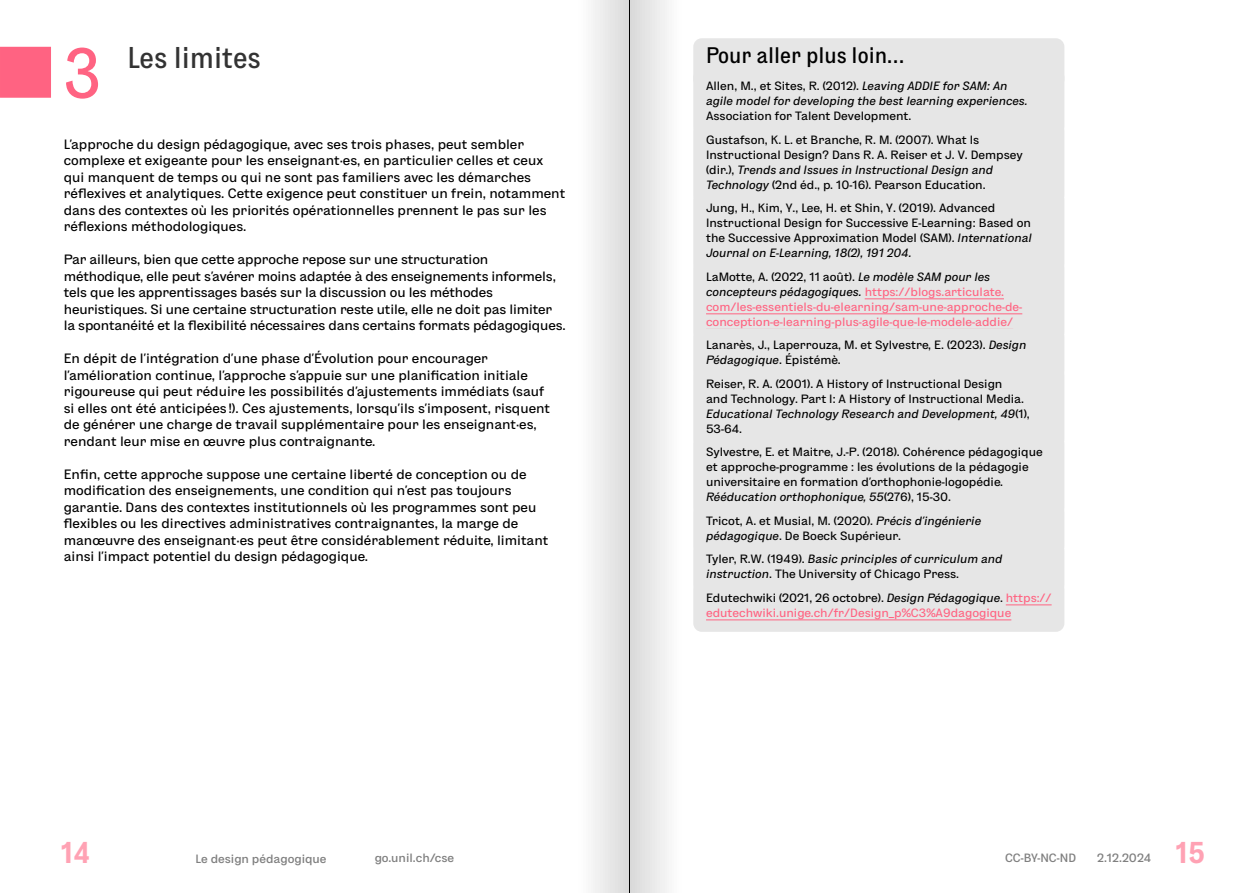
<style>
.page{position:relative;width:1259px;height:893px;background:#fff}
.page>*{position:absolute;margin:0;border:0;box-sizing:border-box;transform-origin:0 0}
.t1{font:condensed 70.5px "ES Formal";color:#ff6382}
.t2{font:condensed 30px "ES Formal";color:#333}
.t3{font:700 condensed 30px "ES Formal";color:#ffa2b4}
.t4{font:condensed 22.5px "ES Formal";color:#000}
.t5{font:13.5px/16.5px "ES Formal Standard";color:#000}
.t6{font:12px/15px "ES Formal Standard";color:#000}
.t7{font:12px/15px "ES Formal Standard";color:#ff6482}
.t8{font:italic 12px/15px "ES Formal Standard";color:#000}
.t9{font:500 12px "ES Formal Standard";color:#808080}
.s1{font-style:normal}
.s2{font-style:italic}
.s3{color:#000}
.s4{font-style:italic;color:#000}
</style>
<div class="page">
<svg style="left:630px;top:0;width:435px;height:892px"></svg>
<hr style="left:629px;top:0;width:1px;height:893px;background:#000">
<div style="left:693px;top:38px;width:371px;height:50px;background:#e6e6e6;border-radius:9px"></div>
<div style="left:693px;top:69px;width:371px;height:66px;background:#e6e6e6;border-radius:9px"></div>
<div style="left:693px;top:123px;width:371px;height:81px;background:#e6e6e6;border-radius:9px"></div>
<div style="left:693px;top:191px;width:371px;height:81px;background:#e6e6e6;border-radius:9px"></div>
<div style="left:693px;top:260px;width:371px;height:81px;background:#e6e6e6;border-radius:9px"></div>
<hr style="left:864px;top:298px;width:140px;height:1px;background:#ff6482">
<hr style="left:706px;top:313px;width:316px;height:1px;background:#ff6482">
<div style="left:693px;top:328px;width:371px;height:51px;background:#e6e6e6;border-radius:9px"></div>
<div style="left:693px;top:367px;width:371px;height:81px;background:#e6e6e6;border-radius:9px"></div>
<div style="left:693px;top:435px;width:371px;height:81px;background:#e6e6e6;border-radius:9px"></div>
<div style="left:693px;top:504px;width:371px;height:51px;background:#e6e6e6;border-radius:9px"></div>
<div style="left:693px;top:542px;width:371px;height:51px;background:#e6e6e6;border-radius:9px"></div>
<div style="left:693px;top:581px;width:371px;height:51px;background:#e6e6e6;border-radius:9px"></div>
<hr style="left:1005px;top:604px;width:46px;height:1px;background:#ff6482">
<hr style="left:706px;top:619px;width:305px;height:1px;background:#ff6482">
<div style="left:0;top:47px;width:51px;height:51px;background:#ff6382"></div>
<h1 class="t1" style="left:64px;top:19px;width:38px">3</h1>
<h2 class="t2" style="left:128px;top:34px;width:135px">Les limites</h2>
<p class="t5" style="left:64px;top:135px;width:503px">L’approche du design pédagogique, avec ses trois phases, peut sembler complexe et exigeante pour les enseignant·es, en particulier celles et ceux qui manquent de temps ou qui ne sont pas familiers avec les démarches réflexives et analytiques. Cette exigence peut constituer un frein, notamment dans des contextes où les priorités opérationnelles prennent le pas sur les réflexions méthodologiques.</p>
<p class="t5" style="left:64px;top:251px;width:503px">Par ailleurs, bien que cette approche repose sur une structuration méthodique, elle peut s’avérer moins adaptée à des enseignements informels, tels que les apprentissages basés sur la discussion ou les méthodes heuristiques. Si une certaine structuration reste utile, elle ne doit pas limiter la spontanéité et la flexibilité nécessaires dans certains formats pédagogiques.</p>
<p class="t5" style="left:64px;top:350px;width:488px">En dépit de l’intégration d’une phase d’Évolution pour encourager l’amélioration continue, l’approche s’appuie sur une planification initiale rigoureuse qui peut réduire les possibilités d’ajustements immédiats (sauf si elles ont été anticipées !). Ces ajustements, lorsqu’ils s’imposent, risquent de générer une charge de travail supplémentaire pour les enseignant·es, rendant leur mise en œuvre plus contraignante.</p>
<p class="t5" style="left:64px;top:465px;width:486px">Enfin, cette approche suppose une certaine liberté de conception ou de modification des enseignements, une condition qui n’est pas toujours garantie. Dans des contextes institutionnels où les programmes sont peu flexibles ou les directives administratives contraignantes, la marge de manœuvre des enseignant·es peut être considérablement réduite, limitant ainsi l’impact potentiel du design pédagogique.</p>
<h3 class="t4" style="left:706px;top:38px;width:200px">Pour aller plus loin…</h3>
<p class="t8" style="left:706px;top:78px;width:323px"><span class="s1">Allen, M., et Sites, R. (2012).</span> Leaving ADDIE for SAM: An agile model for developing the best learning experiences.</p>
<p class="t6" style="left:706px;top:104px;width:275px;line-height:23.5px">Association for Talent Development.<br>Gustafson, K. L. et Branche, R. M. (2007). What Is</p>
<p class="t6" style="left:706px;top:146px;width:318px">Instructional Design? Dans R. A. Reiser et J. V. Dempsey (dir.), <span class="s2">Trends and Issues in Instructional Design and<br>Technology</span> (2nd éd., p. 10‑16). Pearson Education.</p>
<p class="t6" style="left:706px;top:200px;width:327px">Jung, H., Kim, Y., Lee, H. et Shin, Y. (2019). Advanced Instructional Design for Successive E-Learning : Based on the Successive Approximation Model (SAM). <span class="s2">International Journal on E-Learning, 18(2), 191 204.</span></p>
<p class="t7" style="left:706px;top:269px;width:318px"><span class="s3">LaMotte, A. (2022, 11 août).</span> <span class="s4">Le modèle SAM pour les concepteurs pédagogiques.</span> https://blogs.articulate. com/les-essentiels-du-elearning/sam-une-approche-de&shy;conception-e-learning-plus-agile-que-le-modele-addie/</p>
<p class="t6" style="left:706px;top:337px;width:322px">Lanarès, J., Laperrouza, M. et Sylvestre, E. (2023). <span class="s2">Design<br>Pédagogique</span>. Épistémè.</p>
<p class="t6" style="left:706px;top:376px;width:325px">Reiser, R. A. (2001). A History of Instructional Design<br>and Technology. Part I: A History of Instructional Media.<br><span class="s2">Educational Technology Research and Development, 49</span>(1), 53‑64.</p>
<p class="t6" style="left:706px;top:444px;width:338px">Sylvestre, E. et Maitre, J.-P. (2018). Cohérence pédagogique et approche-programme : les évolutions de la pédagogie universitaire en formation d’orthophonie-logopédie.<br><span class="s2">Rééducation orthophonique, 55</span>(276), 15-30.</p>
<p class="t6" style="left:706px;top:513px;width:276px">Tricot, A. et Musial, M. (2020). <span class="s2">Précis d’ingénierie pédagogique</span>. De Boeck Supérieur.</p>
<p class="t6" style="left:706px;top:551px;width:298px">Tyler, R.W. (1949). <span class="s2">Basic principles of curriculum and instruction</span>. The University of Chicago Press.</p>
<p class="t7" style="left:706px;top:590px;width:347px"><span class="s3">Edutechwiki (2021, 26 octobre).</span> <span class="s4">Design Pédagogique</span><span class="s3">.</span> https:// edutechwiki.unige.ch/fr/Design_p%C3%A9dagogique</p>
<h2 class="t3" style="left:61px;top:830px;width:31px">14</h2>
<p class="t9" style="left:196px;top:850px;width:132px">Le design pédagogique</p>
<p class="t9" style="left:375px;top:849px;width:81px">go.unil.ch/cse</p>
<p class="t9" style="left:1005px;top:849px;width:72px">CC-BY-NC-ND</p>
<p class="t9" style="left:1097px;top:849px;width:56px">2.12.2024</p>
<h2 class="t3" style="left:1175px;top:830px;width:31px">15</h2>
</div>
